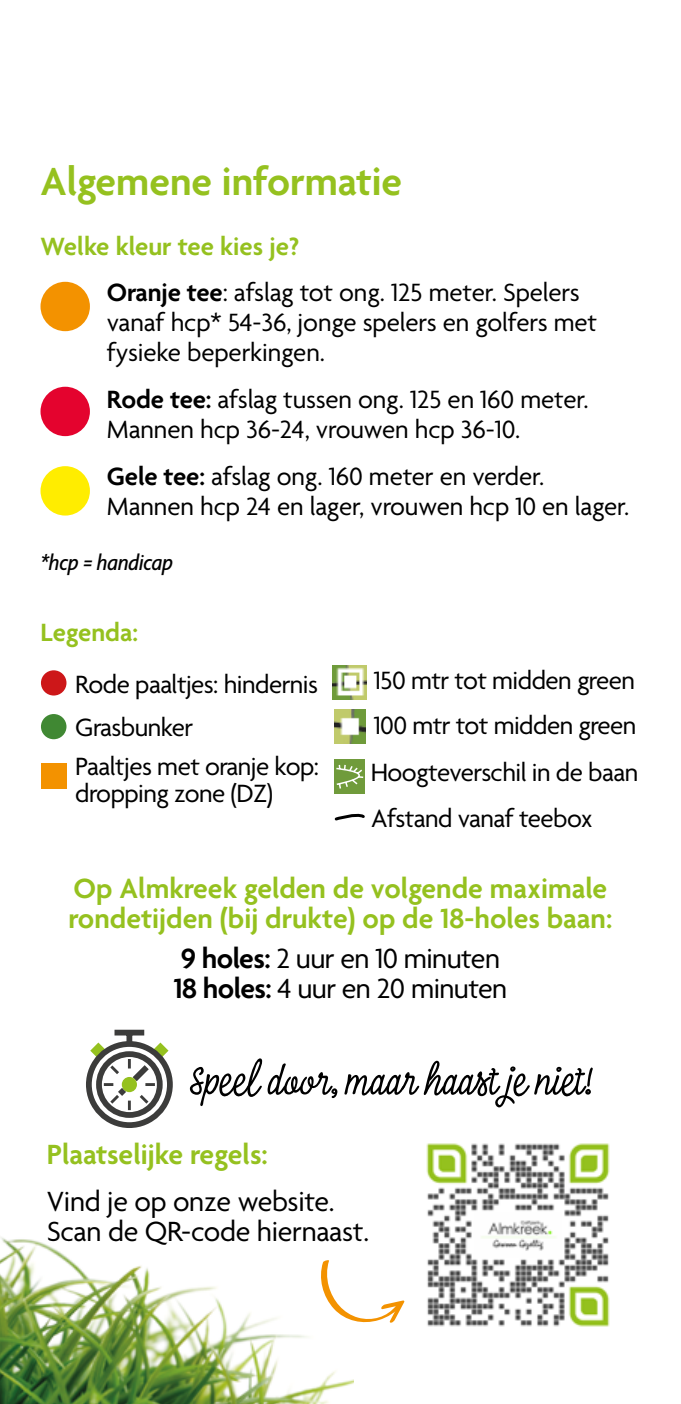
<style>
.page{position:relative;width:681px;height:1404px;background:#fff}
.page>*{position:absolute;margin:0;border:0;box-sizing:border-box;transform-origin:0 0}
.t1{font:700 55.5px "Inkheart Script";color:#000}
.t2{font:600 42px "Agenda";color:#95c11f}
.t3{font:600 30px/30px "Agenda";color:#95c11f}
.t4{font:30px/30px "Agenda";letter-spacing:-.015em;color:#000}
.t5{font:27px/30px "Agenda";letter-spacing:-.015em;color:#000}
.t6{font:600 27px "Agenda";color:#95c11f}
.t7{font:italic 500 condensed 24px "Agenda";color:#000}
.s1{font-weight:600}
</style>
<div class="page">
<img style="left:0;top:1237px;width:353px;height:166px">
<svg style="left:86px;top:1038px;width:87px;height:90px"></svg>
<div style="left:114px;top:1029px;width:30px;height:6px;background:#3c3c3b"></div>
<div style="left:126px;top:1032px;width:6px;height:11px;background:#3c3c3b"></div>
<img style="left:426px;top:1143px;width:184px;height:184px">
<img style="left:332px;top:666px;width:34px;height:34px">
<img style="left:334px;top:709px;width:31px;height:34px">
<svg style="left:334px;top:813px;width:31px;height:8px"></svg>
<div style="left:41px;top:670px;width:25px;height:25px;background:#cd1719;border-radius:50%"></div>
<div style="left:41px;top:763px;width:25px;height:25px;background:#f39200"></div>
<div style="left:41px;top:714px;width:25px;height:25px;background:#408833;border-radius:50%"></div>
<div style="left:40px;top:282px;width:50px;height:49px;background:#f39200;border-radius:50%"></div>
<div style="left:40px;top:387px;width:50px;height:49px;background:#e4032e;border-radius:50%"></div>
<div style="left:40px;top:466px;width:50px;height:49px;background:#ffed00;border-radius:50%"></div>
<svg style="left:318px;top:1259px;width:86px;height:65px"></svg>
<div style="left:334px;top:759px;width:31px;height:34px;background:#709b3b"></div>
<svg style="left:336px;top:764px;width:28px;height:25px"></svg>
<h2 class="t2" style="left:40px;top:159px;width:363px">Algemene informatie</h2>
<p class="t6" style="left:40px;top:232px;width:260px">Welke kleur tee kies je?</p>
<p class="t5" style="left:107px;top:279px;width:491px"><span class="s1">Oranje tee</span>: afslag tot ong. 125 meter. Spelers vanaf hcp* 54-36, jonge spelers en golfers met fysieke beperkingen.</p>
<p class="t5" style="left:107px;top:386px;width:483px"><span class="s1">Rode tee:</span> afslag tussen ong. 125 en 160 meter.<br>Mannen hcp 36-24, vrouwen hcp 36-10.</p>
<p class="t5" style="left:107px;top:463px;width:523px"><span class="s1">Gele tee:</span> afslag ong. 160 meter en verder.<br>Mannen hcp 24 en lager, vrouwen hcp 10 en lager.</p>
<p class="t7" style="left:40px;top:549px;width:134px">*hcp = handicap</p>
<p class="t6" style="left:40px;top:617px;width:99px">Legenda:</p>
<p class="t5" style="left:75px;top:670px;width:244px">Rode paaltjes: hindernis</p>
<p class="t5" style="left:75px;top:714px;width:119px">Grasbunker</p>
<p class="t5" style="left:75px;top:755px;width:245px;line-height:27px">Paaltjes met oranje kop: dropping zone (DZ)</p>
<p class="t5" style="left:373px;top:660px;width:264px;line-height:44.4px">150 mtr tot midden green<br>100 mtr tot midden green</p>
<p class="t5" style="left:370px;top:759px;width:269px">Hoogteverschil in de baan</p>
<p class="t5" style="left:371px;top:804px;width:223px">Afstand vanaf teebox</p>
<p class="t3" style="left:69px;top:874px;width:545px">Op Almkreek gelden de volgende maximale rondetijden (bij drukte) op de 18-holes baan:</p>
<p class="t4" style="left:174px;top:945px;width:335px"><span class="s1">9 holes:</span> 2 uur en 10 minuten<br><span class="s1">18 holes:</span> 4 uur en 20 minuten</p>
<h1 class="t1" style="left:190px;top:1048px;width:404px">Speel door, maar haast je niet!</h1>
<p class="t3" style="left:47px;top:1141px;width:222px">Plaatselijke regels:</p>
<p class="t4" style="left:47px;top:1188px;width:324px">Vind je op onze website.<br>Scan de QR-code hiernaast.</p>
</div>
